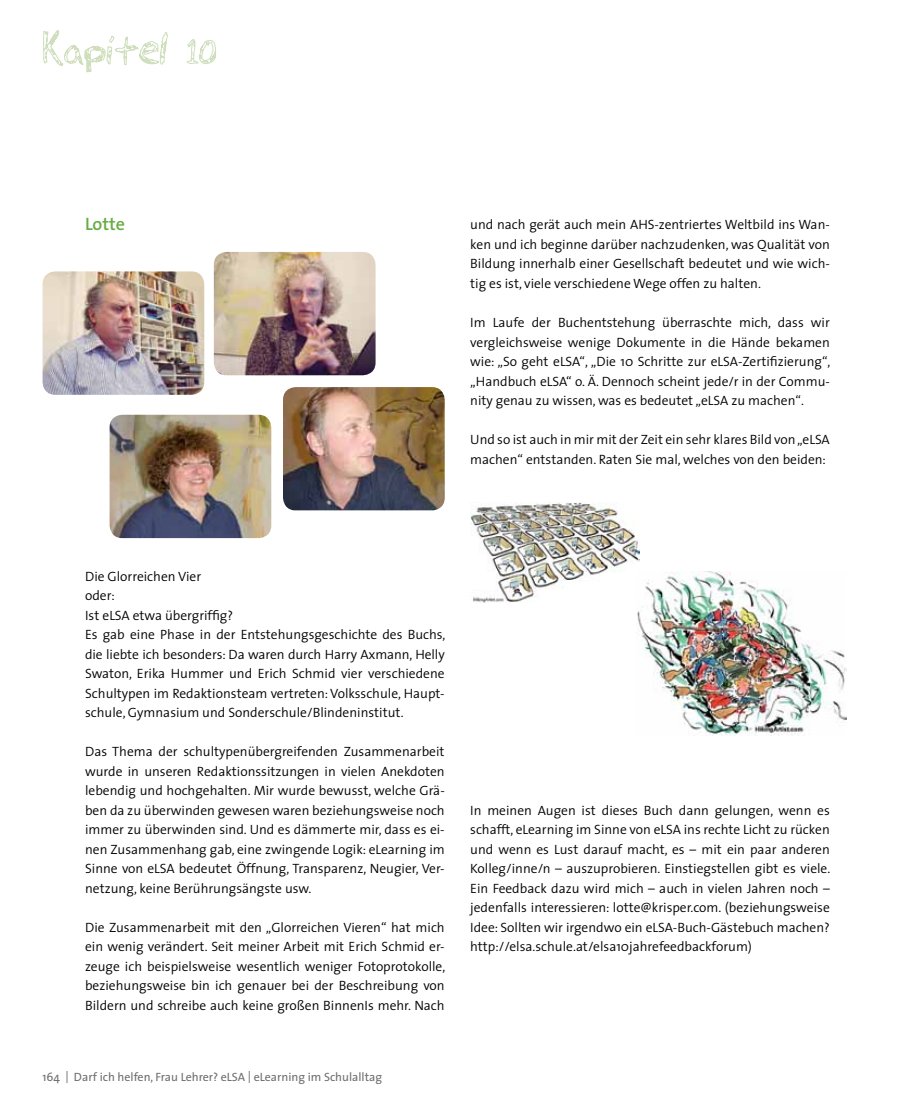
<style>
.page{position:relative;width:915px;height:1106px;background:#fff}
.page>*{position:absolute;margin:0;border:0;box-sizing:border-box;transform-origin:0 0}
.t1{font:600 18px "The Sans";color:#68ad45}
.t2{font:300 13.5px/19.5px "The Sans";color:#000;text-align:justify}
.t3{font:12px "The Sans";color:#6d6e71}
</style>
<div class="page">
<svg style="left:43px;top:30px;width:125px;height:42px"></svg>
<svg style="left:186px;top:39px;width:30px;height:25px"></svg>
<img style="left:470px;top:503px;width:169px;height:99px">
<img style="left:636px;top:572px;width:209px;height:163px">
<img style="left:43px;top:271px;width:161px;height:124px">
<img style="left:214px;top:252px;width:161px;height:123px">
<img style="left:283px;top:387px;width:161px;height:123px">
<img style="left:109px;top:415px;width:162px;height:123px">
<h1 class="t1" style="left:85px;top:208px;width:42px">Lotte</h1>
<p class="t2" style="left:470px;top:215px;width:361px">und nach gerät auch mein AHS-zentriertes Weltbild ins Wan&shy;ken und ich beginne darüber nachzudenken, was Qualität von Bildung innerhalb einer Gesellschaft bedeutet und wie wich&shy;tig es ist, viele verschiedene Wege offen zu halten.</p>
<p class="t2" style="left:470px;top:312px;width:361px">Im Laufe der Buchentstehung überraschte mich, dass wir vergleichsweise wenige Dokumente in die Hände bekamen wie: „So geht eLSA“, „Die 10 Schritte zur eLSA-Zertifizierung“, „Handbuch eLSA“ o. Ä. Dennoch scheint jede/r in der Commu&shy;nity genau zu wissen, was es bedeutet „eLSA zu machen“.</p>
<p class="t2" style="left:470px;top:429px;width:361px">Und so ist auch in mir mit der Zeit ein sehr klares Bild von „eLSA machen“ entstanden. Raten Sie mal, welches von den beiden:</p>
<p class="t2" style="left:85px;top:566px;width:361px;text-align:left">Die Glorreichen Vier<br>oder:<br>Ist eLSA etwa übergriffig?<br>Es gab eine Phase in der Entstehungsgeschichte des Buchs, die liebte ich besonders: Da waren durch Harry Axmann, Helly Swaton, Erika Hummer und Erich Schmid vier verschiedene Schultypen im Redaktionsteam vertreten: Volksschule, Haupt&shy;schule, Gymnasium und Sonderschule/Blindeninstitut.</p>
<p class="t2" style="left:85px;top:741px;width:361px">Das Thema der schultypenübergreifenden Zusammenarbeit wurde in unseren Redaktionssitzungen in vielen Anekdoten lebendig und hochgehalten. Mir wurde bewusst, welche Grä&shy;ben da zu überwinden gewesen waren beziehungsweise noch immer zu überwinden sind. Und es dämmerte mir, dass es ei&shy;nen Zusammenhang gab, eine zwingende Logik: eLearning im Sinne von eLSA bedeutet Öffnung, Transparenz, Neugier, Ver&shy;netzung, keine Berührungsängste usw.</p>
<p class="t2" style="left:85px;top:917px;width:361px">Die Zusammenarbeit mit den „Glorreichen Vieren“ hat mich ein wenig verändert. Seit meiner Arbeit mit Erich Schmid er&shy;zeuge ich beispielsweise wesentlich weniger Fotoprotokolle, beziehungsweise bin ich genauer bei der Beschreibung von Bildern und schreibe auch keine großen BinnenIs mehr. Nach</p>
<p class="t3" style="left:43px;top:1066px;width:341px">164 | Darf ich helfen, Frau Lehrer? eLSA | eLearning im Schulalltag</p>
<p class="t2" style="left:470px;top:800px;width:361px">In meinen Augen ist dieses Buch dann gelungen, wenn es schafft, eLearning im Sinne von eLSA ins rechte Licht zu rücken und wenn es Lust darauf macht, es – mit ein paar anderen Kolleg/inne/n – auszuprobieren. Einstiegstellen gibt es viele.<br>Ein Feedback dazu wird mich – auch in vielen Jahren noch – jedenfalls interessieren: lotte@krisper.com. (beziehungsweise Idee: Sollten wir irgendwo ein eLSA-Buch-Gästebuch machen? http://elsa.schule.at/elsa10jahrefeedbackforum)</p>
</div>
